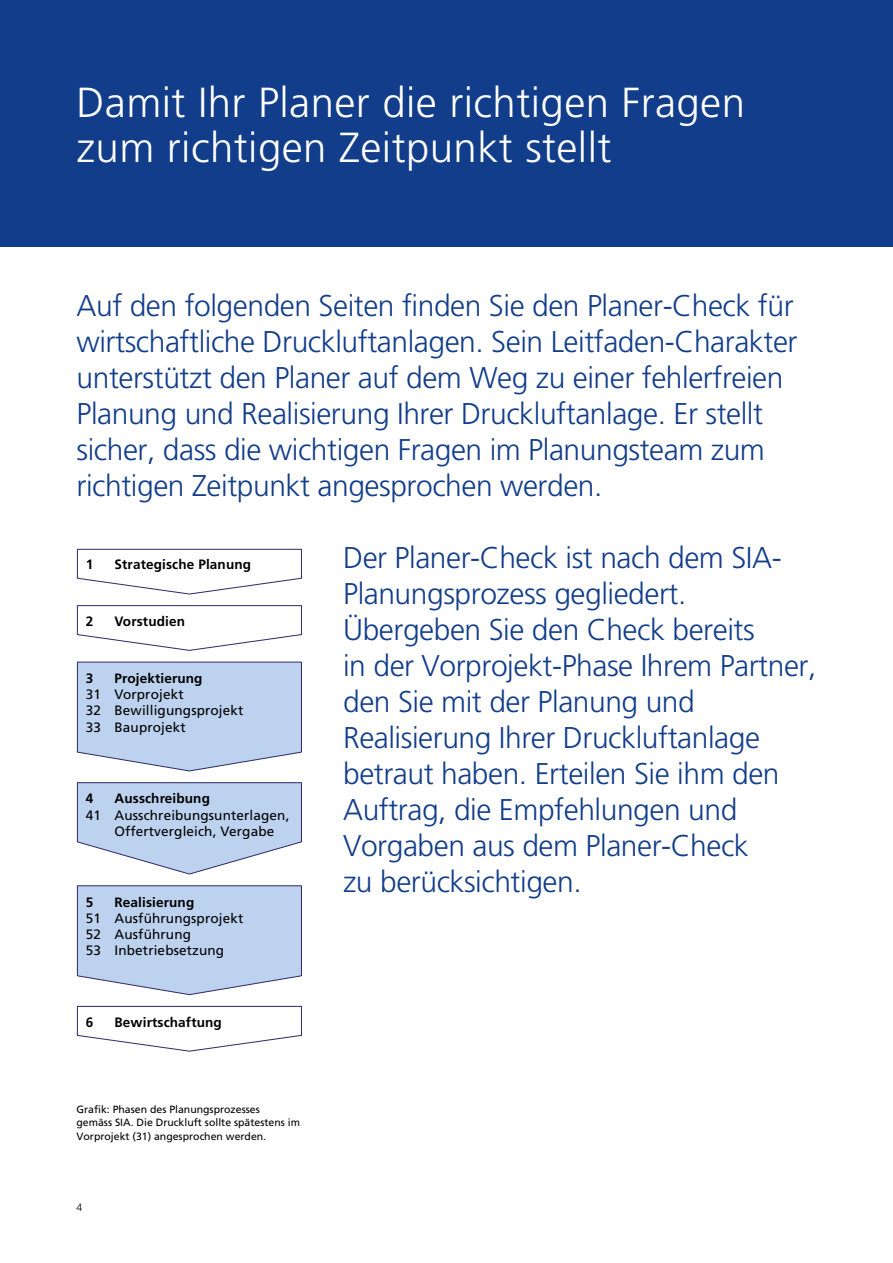
<style>
.page{position:relative;width:893px;height:1263px;background:#fff}
.page>*{position:absolute;margin:0;border:0;box-sizing:border-box;transform-origin:0 0}
.t1{font:300 42px/45px "Frutiger";letter-spacing:.01em;color:#fff}
.t2{font:300 30px/36px "Frutiger";letter-spacing:-.015em;color:#123d8a}
.t3{font:13.5px/16.2px "Frutiger";letter-spacing:.01em;color:#000}
.t4{font:700 13.5px "Frutiger";letter-spacing:.01em;color:#000}
.t5{font:10.5px/13.5px "Frutiger";color:#000}
.t6{font:300 10.5px "Frutiger";color:#000}
</style>
<div class="page">
<div style="left:0;top:0;width:893px;height:247px;background:#123d8a"></div>
<svg style="left:77px;top:605px;width:225px;height:46px"></svg>
<svg style="left:77px;top:661px;width:225px;height:111px;background:#bed1eb"></svg>
<svg style="left:77px;top:782px;width:225px;height:93px"></svg>
<svg style="left:77px;top:549px;width:225px;height:46px"></svg>
<svg style="left:77px;top:885px;width:225px;height:167px"></svg>
<h1 class="t1" style="left:77px;top:79px;width:670px">Damit Ihr Planer die richtigen Fragen zum richtigen Zeitpunkt stellt</h1>
<p class="t2" style="left:77px;top:288px;width:722px">Auf den folgenden Seiten finden Sie den Planer-Check für wirtschaftliche Druckluftanlagen. Sein Leitfaden-Charakter unterstützt den Planer auf dem Weg zu einer fehlerfreien Planung und Realisierung Ihrer Druckluftanlage. Er stellt sicher, dass die wichtigen Fragen im Planungsteam zum richtigen Zeitpunkt angesprochen werden.</p>
<p class="t4" style="left:86px;top:557px;width:9px">1</p>
<p class="t4" style="left:115px;top:557px;width:138px">Strategische Planung</p>
<p class="t4" style="left:86px;top:613px;width:9px">2</p>
<p class="t4" style="left:115px;top:613px;width:72px">Vorstudien</p>
<p class="t4" style="left:86px;top:670px;width:9px">3</p>
<p class="t4" style="left:115px;top:670px;width:90px">Projektierung</p>
<p class="t3" style="left:86px;top:686px;width:159px">31 Vorprojekt<br>32 Bewilligungsprojekt<br>33 Bauprojekt</p>
<p class="t4" style="left:86px;top:791px;width:9px">4</p>
<p class="t4" style="left:115px;top:791px;width:97px">Ausschreibung</p>
<p class="t3" style="left:115px;top:807px;width:176px;text-indent:-29px">41 Ausschreibungsunterlagen,<br>Offertvergleich, Vergabe</p>
<p class="t4" style="left:86px;top:894px;width:9px">5</p>
<p class="t4" style="left:115px;top:894px;width:81px">Realisierung</p>
<p class="t3" style="left:86px;top:910px;width:159px">51 Ausführungsprojekt<br>52 Ausführung<br>53 Inbetriebsetzung</p>
<p class="t4" style="left:86px;top:1015px;width:9px">6</p>
<p class="t4" style="left:115px;top:1015px;width:109px">Bewirtschaftung</p>
<p class="t5" style="left:77px;top:1102px;width:225px">Grafik: Phasen des Planungsprozesses<br>gemäss SIA. Die Druckluft sollte spätestens im<br>Vorprojekt (31) angesprochen werden.</p>
<p class="t6" style="left:77px;top:1202px;width:7px">4</p>
<p class="t2" style="left:343px;top:540px;width:475px">Der Planer-Check ist nach dem SIA-<br>Planungsprozess gegliedert.<br>Übergeben Sie den Check bereits<br>in der Vorprojekt-Phase Ihrem Partner, den Sie mit der Planung und<br>Realisierung Ihrer Druckluftanlage betraut haben. Erteilen Sie ihm den<br>Auftrag, die Empfehlungen und<br>Vorgaben aus dem Planer-Check<br>zu berücksichtigen.</p>
</div>
